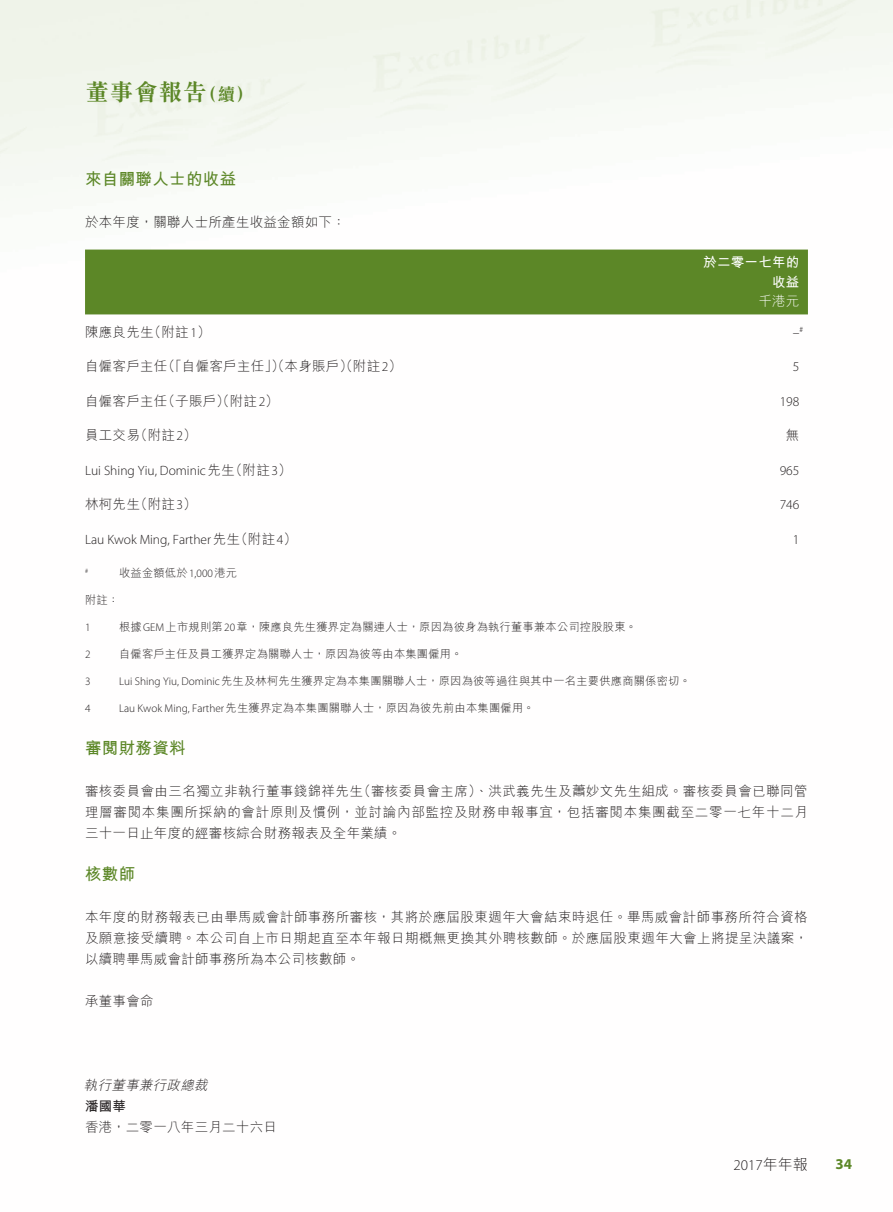
<style>
.page{position:relative;width:893px;height:1212px;background:#fff}
.page>*{position:absolute;margin:0;border:0;box-sizing:border-box;transform-origin:0 0}
.t1{font:700 24px "M Sung HK";letter-spacing:.02em;color:#5c8727}
.t2{font:700 18px "M Sung HK";color:#5c8727}
._01_H1{font:700 16.5px "M Hei HK";letter-spacing:.02em;color:#5c8727}
.t3{font:300 15px "Myriad Pro";color:#231f20}
.t4{font:700 15px "Myriad Pro";color:#5c8727}
._00_txt{font:300 13.5px/21px "M Hei HK";letter-spacing:.03em;color:#231f20;text-align:justify}
._00_txt-2{font:300 13.5px/21px "M Hei HK";letter-spacing:.055em;color:#231f20}
._50_Table_txt{font:300 13.5px "M Hei HK";letter-spacing:.02em;color:#231f20}
._50_Table_txt-2{font:300 13.5px "Myriad Pro";color:#231f20}
._50_Table_txt-3{font:700 13.5px "M Hei HK";letter-spacing:.02em;color:#fff}
._00_txt-3{font:italic 300 13.5px "M Hei HK";color:#231f20}
._50_Table_txt-4{font:300 13.5px "M Hei HK";color:#fff}
._00_txt-4{font:700 13.5px "M Hei HK";color:#231f20}
._06_Notes{font:300 11.25px "M Hei HK";letter-spacing:.02em;color:#231f20}
._06_Notes-2{font:300 11.25px "Myriad Pro";color:#231f20}
._50_Table_txt-5{font:300 7.8px "Myriad Pro";color:#231f20}
._06_Notes-3{font:300 6.6px "Myriad Pro";color:#231f20}
.s1{font-family:"Myriad Pro"}
.s2{font-family:"M Hei HK"}
.s3{font-size:13.5px}
</style>
<div class="page">
<div style="left:85px;top:250px;width:723px;height:64px;background:#5c8727"></div>
<h1 class="t1" style="left:85px;top:80px;width:123px">董事會報告</h1>
<h2 class="t2" style="left:199px;top:85px;width:55px">（續(</h2>
<p class="_01_H1" style="left:85px;top:167px;width:153px">來自關聯人士的收益</p>
<p class="_00_txt" style="left:85px;top:211px;width:262px">於本年度，關聯人士所產生收益金額如下：</p>
<p class="_50_Table_txt" style="left:148px;top:325px;width:64px">（附註 (<span class="s1">1</span></p>
<p class="_50_Table_txt" style="left:85px;top:325px;width:70px">陳應良先生</p>
<p class="_50_Table_txt" style="left:162px;top:359px;width:242px">（「自僱客戶主任」）（本身賬戶）（附註 (<span class="s1">2</span></p>
<p class="_50_Table_txt" style="left:85px;top:359px;width:84px">自僱客戶主任</p>
<p class="_50_Table_txt" style="left:162px;top:394px;width:119px">（子賬戶）（附註 (<span class="s1">2</span></p>
<p class="_50_Table_txt" style="left:85px;top:394px;width:84px">自僱客戶主任</p>
<p class="_50_Table_txt" style="left:134px;top:428px;width:64px">（附註 ）<span class="s1">2</span></p>
<p class="_50_Table_txt" style="left:85px;top:428px;width:56px">員工交易</p>
<p class="_50_Table_txt" style="left:229px;top:463px;width:64px">（附註 (<span class="s1">3</span></p>
<p class="_50_Table_txt-2" style="left:85px;top:462px;width:151px">Lui Shing Yiu, Dominic<span class="s2">先生</span></p>
<p class="_50_Table_txt" style="left:134px;top:497px;width:64px">（附註 (<span class="s1">3</span></p>
<p class="_50_Table_txt" style="left:85px;top:497px;width:56px">林柯先生</p>
<p class="_50_Table_txt" style="left:234px;top:532px;width:64px">（附註 (<span class="s1">4</span></p>
<p class="_50_Table_txt-2" style="left:85px;top:531px;width:157px">Lau Kwok Ming, Farther<span class="s2">先生</span></p>
<p class="_06_Notes" style="left:119px;top:567px;width:120px">收益金額低於<span class="s1">1,000</span>港元</p>
<p class="_06_Notes-3" style="left:85px;top:567px;width:5px">#</p>
<p class="_06_Notes" style="left:85px;top:594px;width:35px">附註：</p>
<p class="_06_Notes-2" style="left:85px;top:620px;width:7px">1</p>
<p class="_06_Notes" style="left:119px;top:621px;width:519px">根據<span class="s1">GEM</span>上市規則第<span class="s1">20</span>章，陳應良先生獲界定為關連人士，原因為彼身為執行董事兼本公司控股股東。</p>
<p class="_06_Notes-2" style="left:85px;top:647px;width:7px">2</p>
<p class="_06_Notes" style="left:119px;top:648px;width:345px">自僱客戶主任及員工獲界定為關聯人士，原因為彼等由本集團僱用。</p>
<p class="_06_Notes-2" style="left:85px;top:674px;width:7px">3</p>
<p class="_06_Notes" style="left:119px;top:675px;width:573px"><span class="s1">Lui Shing Yiu, Dominic</span>先生及林柯先生獲界定為本集團關聯人士，原因為彼等過往與其中一名主要供應商關係密切。</p>
<p class="_06_Notes" style="left:119px;top:702px;width:417px"><span class="s1">Lau Kwok Ming, Farther</span>先生獲界定為本集團關聯人士，原因為彼先前由本集團僱用。</p>
<p class="_06_Notes-2" style="left:85px;top:701px;width:7px">4</p>
<p class="_01_H1" style="left:85px;top:735px;width:102px">審閱財務資料</p>
<p class="_50_Table_txt-3" style="left:703px;top:253px;width:98px">於二零一七年的</p>
<p class="_50_Table_txt-3" style="left:772px;top:272px;width:29px">收益</p>
<p class="_50_Table_txt-4" style="left:758px;top:294px;width:43px">千港元</p>
<p class="_50_Table_txt-5" style="left:793px;top:325px;width:12px">#<span class="s3">–</span></p>
<p class="_50_Table_txt-2" style="left:793px;top:359px;width:8px">5</p>
<p class="_50_Table_txt-2" style="left:780px;top:393px;width:21px">198</p>
<p class="_50_Table_txt" style="left:786px;top:428px;width:15px">無</p>
<p class="_50_Table_txt-2" style="left:780px;top:462px;width:21px">965</p>
<p class="_50_Table_txt-2" style="left:780px;top:497px;width:21px">746</p>
<p class="_50_Table_txt-2" style="left:793px;top:531px;width:8px">1</p>
<p class="_00_txt" style="left:357px;top:780px;width:452px">（審核委員會主席）、洪武義先生及蕭妙文先生組成。審核委員會已聯同管</p>
<p class="_00_txt-2" style="left:85px;top:780px;width:724px">審核委員會由三名獨立非執行董事錢錦祥先生<br>理層審閱本集團所採納的會計原則及慣例，並討論內部監控及財務申報事宜，包括審閱本集團截至二零一七年十二月三十一日止年度的經審核綜合財務報表及全年業績。</p>
<p class="_01_H1" style="left:85px;top:861px;width:52px">核數師</p>
<p class="_00_txt" style="left:85px;top:906px;width:724px">本年度的財務報表已由畢馬威會計師事務所審核，其將於應屆股東週年大會結束時退任。畢馬威會計師事務所符合資格及願意接受續聘。本公司自上市日期起直至本年報日期概無更換其外聘核數師。於應屆股東週年大會上將提呈決議案，以續聘畢馬威會計師事務所為本公司核數師。</p>
<p class="_00_txt" style="left:85px;top:990px;width:70px">承董事會命</p>
<p class="_00_txt-3" style="left:84px;top:1078px;width:128px">執行董事兼行政總裁</p>
<p class="_00_txt-4" style="left:85px;top:1096px;width:43px">潘國華</p>
<p class="_00_txt" style="left:85px;top:1116px;width:193px">香港，二零一八年三月二十六日</p>
<h3 class="t3" style="left:734px;top:1156px;width:76px">2017<span class="s2">年年報</span></h3>
<h3 class="t4" style="left:836px;top:1154px;width:18px">34</h3>
</div>
